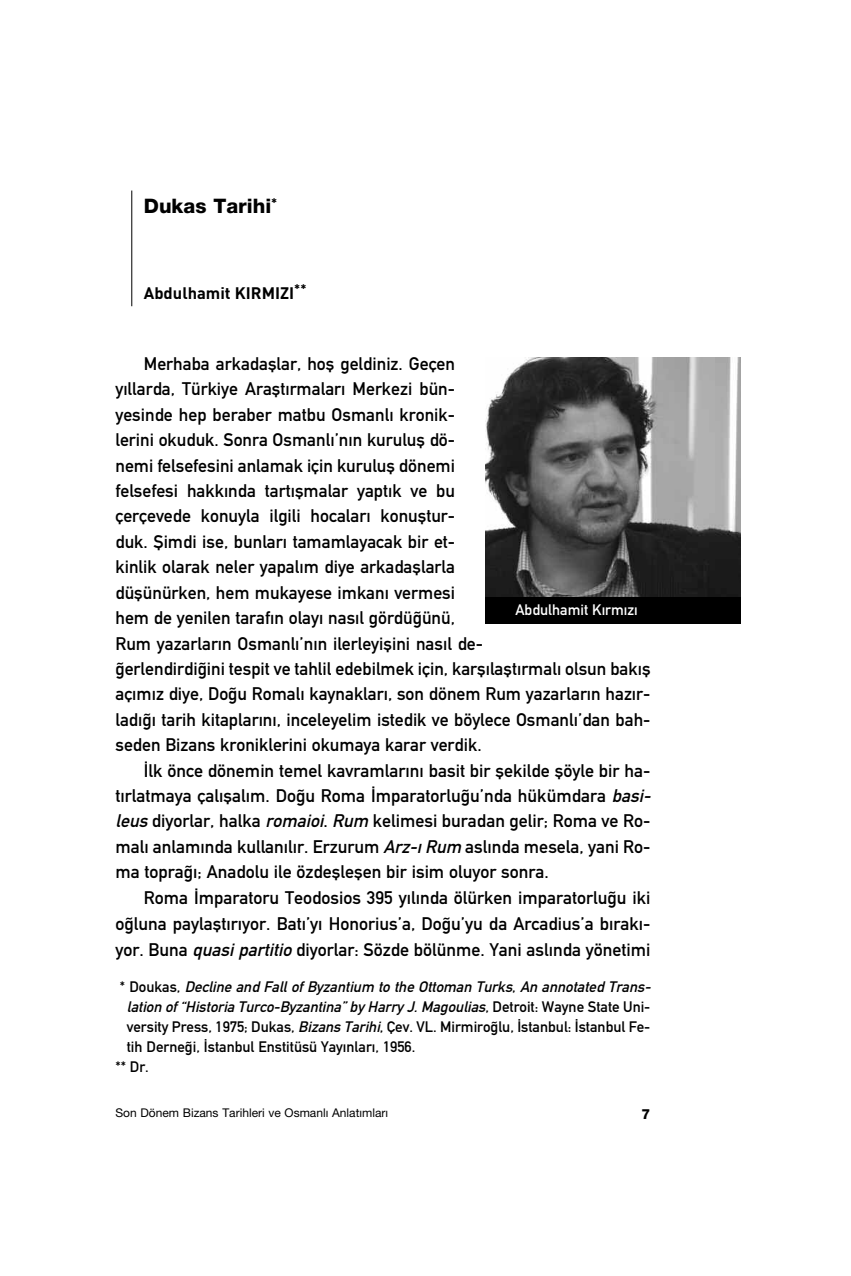
<style>
.page{position:relative;width:851px;height:1276px;background:#fff}
.page>*{position:absolute;margin:0;border:0;box-sizing:border-box;transform-origin:0 0}
.t1{font:800 20px "Helvetica Neu";color:#000}
.t2{font:18px/25.4px "DINBEK Mitt Alternate";color:#000}
.t3{font:700 16.4px "DINBEK";color:#000}
.t4{font:italic 15px "DINBEK Mitt Alternate";color:#000}
.t5{font:15px "DINBEK Mitt Alternate";color:#000}
.t6{font:15px "DINBEK Mitt Alternate";color:#fff}
.t7{font:800 14px "Helvetica Neu";color:#000}
.t8{font:12px "Helvetica Neu Roman";color:#000}
.s1{font-style:italic}
.s2{font-style:normal}
</style>
<div class="page">
<img style="left:485px;top:357px;width:255px;height:240px">
<hr style="left:131px;top:190px;width:1px;height:116px;background:#000">
<div style="left:485px;top:597px;width:255px;height:27px;background:#000"></div>
<p class="t1" style="left:144px;top:194px;width:135px">Dukas Tarihi<sup>*</sup></p>
<p class="t3" style="left:144px;top:282px;width:164px">Abdulhamit KIRMIZI<sup>**</sup></p>
<p class="t2" style="left:115px;top:353px;width:536px;text-indent:28px">Merhaba arkadafllar, hofl geldiniz. Geçen<br>y›llarda, Türkiye Araflt›rmalar› Merkezi bün-<br>yesinde hep beraber matbu Osmanl› kronik-<br>lerini okuduk. Sonra Osmanl›’n›n kurulufl dö-<br>nemi felsefesini anlamak için kurulufl dönemi<br>felsefesi hakk›nda tart›flmalar yapt›k ve bu<br>çerçevede konuyla ilgili hocalar› konufltur-<br>duk. fiimdi ise, bunlar› tamamlayacak bir et-<br>kinlik olarak neler yapal›m diye arkadafllarla<br>düflünürken, hem mukayese imkan› vermesi<br>hem de yenilen taraf›n olay› nas›l gördü¤ünü,<br>Rum yazarlar›n Osmanl›’n›n ilerleyiflini nas›l de-<br>¤erlendirdi¤ini tespit ve tahlil edebilmek için, karfl›laflt›rmal› olsun bak›fl aç›m›z diye, Do¤u Romal› kaynaklar›, son dönem Rum yazarlar›n haz›r&shy;lad›¤› tarih kitaplar›n›, inceleyelim istedik ve böylece Osmanl›’dan bah&shy;seden Bizans kroniklerini okumaya karar verdik.</p>
<p class="t2" style="left:115px;top:759px;width:540px;text-indent:28px">‹lk önce dönemin temel kavramlar›n› basit bir flekilde flöyle bir ha&shy;t›rlatmaya çal›flal›m. Do¤u Roma ‹mparatorlu¤u’nda hükümdara <span class="s1">basi&shy;leus</span>diyorlar, halka <span class="s1">romaioi</span>. <span class="s1">Rum</span>kelimesi buradan gelir; Roma ve Ro&shy;mal› anlam›nda kullan›l›r. Erzurum <span class="s1">Arz-›Rum</span>asl›nda mesela, yani Ro&shy;ma topra¤›; Anadolu ile özdeflleflen bir isim oluyor sonra.</p>
<p class="t2" style="left:115px;top:886px;width:536px;line-height:26px;text-align:justify;text-indent:28px">Roma ‹mparatoru Teodosios 395 y›l›nda ölürken imparatorlu¤u iki o¤luna paylaflt›r›yor. Bat›’y› Honorius’a, Do¤u’yu da Arcadius’a b›rak›- yor. Buna <span class="s1">quasi partitio</span>diyorlar: Sözde bölünme. Yani asl›nda yönetimi</p>
<p class="t6" style="left:515px;top:604px;width:124px">Abdulhamit K›rm›z›</p>
<p class="t4" style="left:120px;top:981px;width:535px"><span class="s2">* D o u k a s ,</span> Decline and Fall of Byzantium to the Ottoman Turks<span class="s2">,</span> An annotated Trans-</p>
<p class="t4" style="left:127px;top:1001px;width:525px">lation of “Historia Turco-Byzantina”by Harry J.Magoulias<span class="s2">, D e t r o i t : W a y n e S t a t e U n i -</span></p>
<p class="t5" style="left:127px;top:1021px;width:525px">versity Press, 1975; Dukas, <span class="s1">Bizans Tarihi</span>, Çev. VL. Mirmiro¤lu, ‹stanbul: ‹stanbul Fe-</p>
<p class="t5" style="left:127px;top:1041px;width:290px">tih Derne¤i, ‹stanbul Enstitüsü Yay›nlar›, 1956.</p>
<p class="t5" style="left:115px;top:1061px;width:35px">** Dr.</p>
<p class="t8" style="left:115px;top:1106px;width:274px">Son Dönem Bizans Tarihleri ve Osmanl› Anlat›mlar›</p>
<p class="t7" style="left:641px;top:1106px;width:10px">7</p>
</div>
